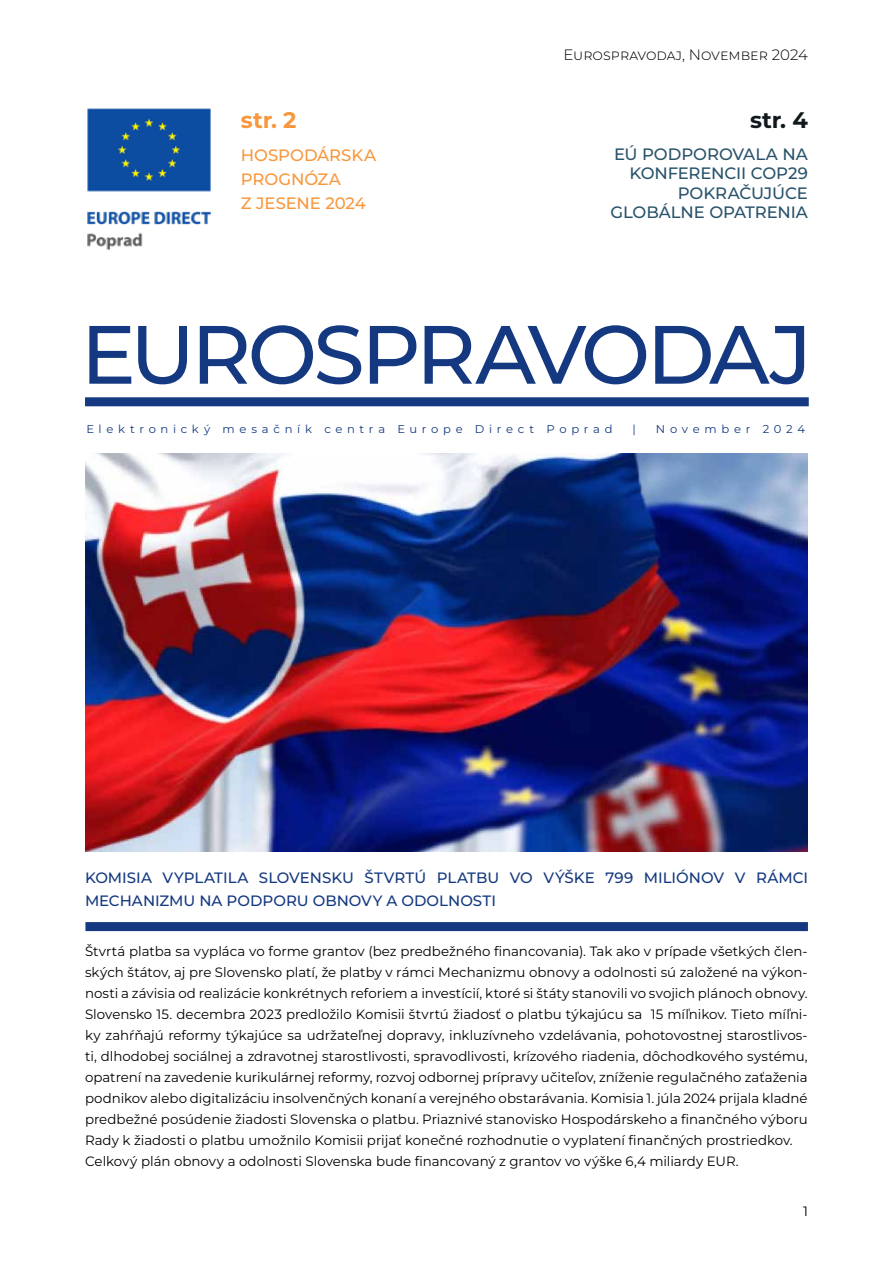
<style>
.page{position:relative;width:893px;height:1263px;background:#fff}
.page>*{position:absolute;margin:0;border:0;box-sizing:border-box;transform-origin:0 0}
.t1{font:500 82.5px "Montserrat";letter-spacing:-.045em;color:#143980}
.t2{font:700 22.5px "Montserrat";color:#f8983e}
.t3{font:700 22.5px "Montserrat";color:#11191c}
.t4{font:500 16.5px/19.5px "Montserrat";letter-spacing:-.005em;color:#29536b;text-align:right}
.t5{font:500 16.5px/24px "Montserrat";letter-spacing:-.005em;color:#f8983e}
.t6{font:500 15px/22.5px "Montserrat";color:#143980}
.t7{font:300 15px "Montserrat";color:#000}
.t8{font:13.5px/21px "Montserrat";color:#000}
.t9{font:11.4px "Montserrat";letter-spacing:.405em;color:#143980}
</style>
<div class="page">
<div style="left:85px;top:922px;width:723px;height:9px;background:#143980"></div>
<img style="left:87px;top:108px;width:124px;height:141px">
<img style="left:85px;top:453px;width:723px;height:398px">
<div style="left:85px;top:397px;width:724px;height:9px;background:#143980"></div>
<h2 class="t2" style="left:241px;top:104px;width:57px">str. 2</h2>
<p class="t5" style="left:241px;top:142px;width:137px">HOSPODÁRSKA<br>PROGNÓZA<br>Z JESENE 2024</p>
<p class="t7" style="left:563px;top:45px;width:246px">Eurospravodaj, November 2024</p>
<h2 class="t3" style="left:750px;top:104px;width:59px">str. 4</h2>
<p class="t4" style="left:611px;top:143px;width:199px">EÚ PODPOROVALA NA<br>KONFERENCII COP29<br>POKRAČUJÚCE<br>GLOBÁLNE OPATRENIA</p>
<h1 class="t1" style="left:81px;top:297px;width:733px">EUROSPRAVODAJ</h1>
<p class="t9" style="left:86px;top:421px;width:528px">Elektronický mesačník centra Europe Direct Poprad</p>
<p class="t9" style="left:633px;top:421px;width:5px">|</p>
<p class="t9" style="left:656px;top:421px;width:151px">November 2024</p>
<p class="t6" style="left:85px;top:866px;width:725px">KOMISIA VYPLATILA SLOVENSKU ŠTVRTÚ PLATBU VO VÝŠKE 799 MILIÓNOV V RÁMCI<br>MECHANIZMU NA PODPORU OBNOVY A ODOLNOSTI</p>
<p class="t8" style="left:85px;top:940px;width:724px">Štvrtá platba sa vypláca vo forme grantov (bez predbežného financovania). Tak ako v prípade všetkých člen&shy;ských štátov, aj pre Slovensko platí, že platby v rámci Mechanizmu obnovy a odolnosti sú založené na výkon&shy;nosti a závisia od realizácie konkrétnych reforiem a investícií, ktoré si štáty stanovili vo svojich plánoch obnovy.<br>Slovensko 15. decembra 2023 predložilo Komisii štvrtú žiadosť o platbu týkajúcu sa 15 míľnikov. Tieto míľni&shy;ky zahŕňajú reformy týkajúce sa udržateľnej dopravy, inkluzívneho vzdelávania, pohotovostnej starostlivos&shy;ti, dlhodobej sociálnej a zdravotnej starostlivosti, spravodlivosti, krízového riadenia, dôchodkového systému, opatrení na zavedenie kurikulárnej reformy, rozvoj odbornej prípravy učiteľov, zníženie regulačného zaťaženia podnikov alebo digitalizáciu insolvenčných konaní a verejného obstarávania. Komisia 1. júla 2024 prijala kladné predbežné posúdenie žiadosti Slovenska o platbu. Priaznivé stanovisko Hospodárskeho a finančného výboru Rady k žiadosti o platbu umožnilo Komisii prijať konečné rozhodnutie o vyplatení finančných prostriedkov.<br>Celkový plán obnovy a odolnosti Slovenska bude financovaný z grantov vo výške 6,4 miliardy EUR.</p>
<p class="t8" style="left:803px;top:1200px;width:6px">1</p>
</div>
